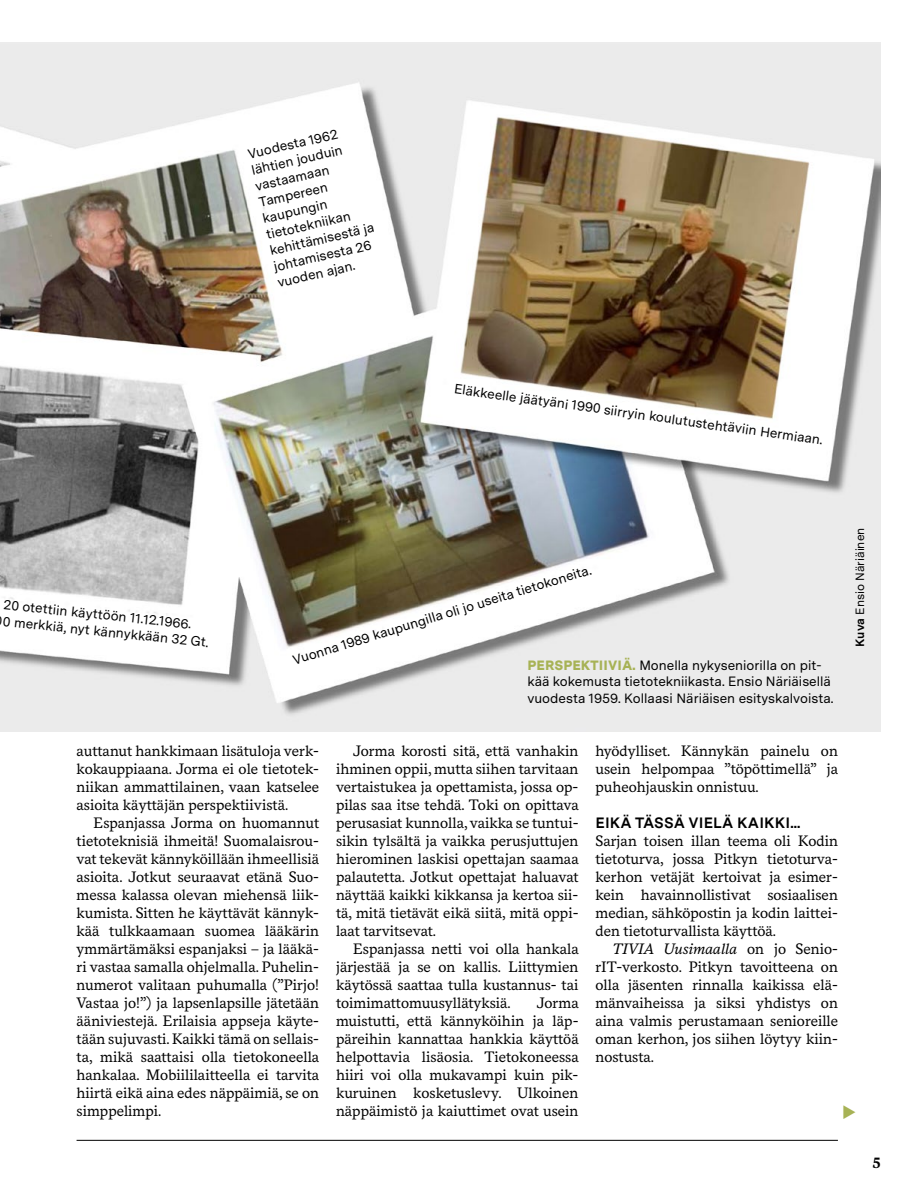
<style>
.page{position:relative;width:923px;height:1191px;background:#fff}
.page>*{position:absolute;margin:0;border:0;box-sizing:border-box;transform-origin:0 0}
.t1{font:15px/18px "Messina Serif";color:#000;text-align:justify}
.t2{font:700 15px "Messina Sans";letter-spacing:.01em;color:#000}
.t3{font:700 15px "Messina Serif";color:#000}
.t4{font:13.5px/16.5px "Messina Sans";color:#000}
.t5{font:12px "Messina Sans";color:#000}
.s1{font-weight:900;color:#a7b255}
.s2{font-style:italic}
.s3{font-weight:700}
</style>
<div class="page">
<img style="left:0;top:43px;width:880px;height:688px">
<hr style="left:77px;top:1140px;width:761px;height:1px;background:#000">
<p class="t4" style="left:246px;top:146px;width:108px;rotate:-13deg">Vuodesta 1962 lähtien jouduin vastaamaan<br>Tampereen kaupungin tietotekniikan kehittämisestä ja johtamisesta 26 vuoden ajan.</p>
<p class="t4" style="left:455px;top:380px;width:373px;rotate:8deg">Eläkkeelle jäätyäni 1990 siirryin koulutustehtäviin Hermiaan.</p>
<p class="t4" style="left:5px;top:595px;width:209px;rotate:6deg">20 otettiin käyttöön 11.12.1966.<br>0 merkkiä, nyt kännykkään 32 Gt.</p>
<p class="t4" style="left:290px;top:652px;width:313px;rotate:-17deg">Vuonna 1989 kaupungilla oli jo useita tietokoneita.</p>
<p class="t4" style="left:527px;top:656px;width:307px"><span class="s1">PERSPEKTIIVIÄ.</span> Monella nykyseniorilla on pit&shy;kää kokemusta tietotekniikasta. Ensio Näriäisellä vuodesta 1959. Kollaasi Näriäisen esityskalvoista.</p>
<p class="t1" style="left:77px;top:741px;width:244px">auttanut hankkimaan lisätuloja verk&shy;kokauppiaana. Jorma ei ole tietotek&shy;niikan ammattilainen, vaan katselee asioita käyttäjän perspektiivistä.</p>
<p class="t1" style="left:77px;top:813px;width:244px;text-indent:17px">Espanjassa Jorma on huomannut tietoteknisiä ihmeitä! Suomalaisrou&shy;vat tekevät kännyköillään ihmeellisiä asioita. Jotkut seuraavat etänä Suo&shy;messa kalassa olevan miehensä liik&shy;kumista. Sitten he käyttävät kännyk&shy;kää tulkkaamaan suomea lääkärin ymmärtämäksi espanjaksi – ja lääkä&shy;ri vastaa samalla ohjelmalla. Puhelin&shy;numerot valitaan puhumalla (”Pirjo!<br>Vastaa jo!”) ja lapsenlapsille jätetään ääniviestejä. Erilaisia appseja käyte&shy;tään sujuvasti. Kaikki tämä on sellais&shy;ta, mikä saattaisi olla tietokoneella hankalaa. Mobiililaitteella ei tarvita hiirtä eikä aina edes näppäimiä, se on simppelimpi.</p>
<p class="t1" style="left:336px;top:741px;width:244px;text-indent:17px">Jorma korosti sitä, että vanhakin ihminen oppii, mutta siihen tarvitaan vertaistukea ja opettamista, jossa op&shy;pilas saa itse tehdä. Toki on opittava perusasiat kunnolla, vaikka se tuntui&shy;sikin tylsältä ja vaikka perusjuttujen hierominen laskisi opettajan saamaa palautetta. Jotkut opettajat haluavat näyttää kaikki kikkansa ja kertoa sii&shy;tä, mitä tietävät eikä siitä, mitä oppi&shy;laat tarvitsevat.</p>
<p class="t1" style="left:336px;top:939px;width:244px;text-indent:17px">Espanjassa netti voi olla hankala järjestää ja se on kallis. Liittymien käytössä saattaa tulla kustannus- tai toimimattomuusyllätyksiä.</p>
<p class="t1" style="left:336px;top:993px;width:244px;text-indent:201px">Jorma muistutti, että kännyköihin ja läp&shy;päreihin kannattaa hankkia käyttöä helpottavia lisäosia. Tietokoneessa hiiri voi olla mukavampi kuin pik&shy;kuruinen kosketuslevy. Ulkoinen näppäimistö ja kaiuttimet ovat usein</p>
<p class="t1" style="left:595px;top:741px;width:244px">hyödylliset. Kännykän painelu on usein helpompaa ”töpöttimellä” ja puheohjauskin onnistuu.</p>
<p class="t2" style="left:595px;top:812px;width:206px">EIKÄ TÄSSÄ VIELÄ KAIKKI...</p>
<p class="t1" style="left:595px;top:831px;width:244px">Sarjan toisen illan teema oli Kodin tietoturva, jossa Pitkyn tietoturva&shy;kerhon vetäjät kertoivat ja esimer&shy;kein havainnollistivat sosiaalisen median, sähköpostin ja kodin laittei&shy;den tietoturvallista käyttöä.</p>
<p class="t1" style="left:595px;top:939px;width:244px;text-indent:17px"><span class="s2">TIVIA Uusimaalla</span> on jo Senio&shy;rIT-verkosto. Pitkyn tavoitteena on olla jäsenten rinnalla kaikissa elä&shy;mänvaiheissa ja siksi yhdistys on aina valmis perustamaan senioreille oman kerhon, jos siihen löytyy kiin&shy;nostusta.</p>
<p class="t5" style="left:851px;top:646px;width:120px;rotate:-90deg"><span class="s3">Kuva</span> Ensio Näriäinen</p>
<p class="t3" style="left:872px;top:1151px;width:10px">5</p>
</div>
